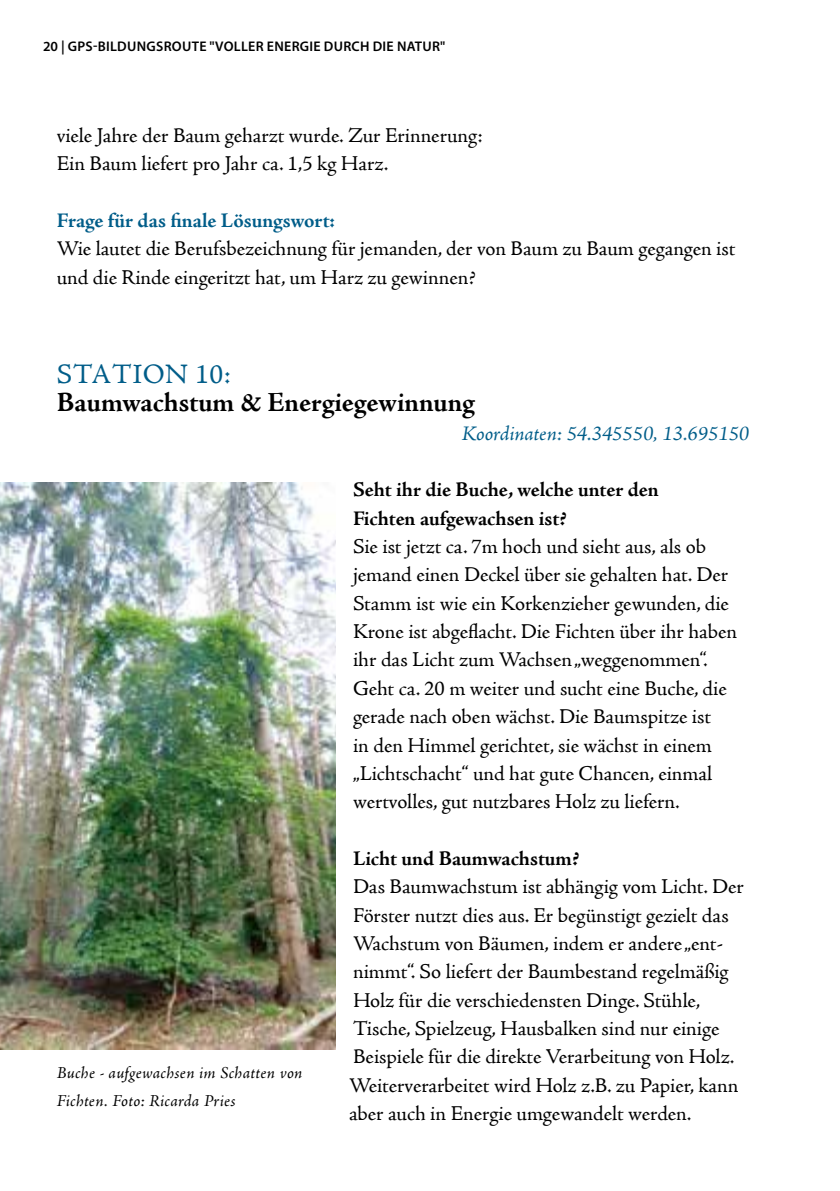
<style>
.page{position:relative;width:840px;height:1191px;background:#fff}
.page>*{position:absolute;margin:0;border:0;box-sizing:border-box;transform-origin:0 0}
.t1{font:700 28px "Adobe Jenson Pro";letter-spacing:-.005em;color:#000}
.t2{font:28px "Adobe Jenson Pro";letter-spacing:.025em;color:#005d89}
.t3{font:21px/28.4px "Adobe Jenson Pro";color:#000}
.t4{font:700 21px/28.4px "Adobe Jenson Pro";letter-spacing:-.005em;color:#000}
.t5{font:italic 21px "Adobe Jenson Pro";color:#005d89}
.t6{font:700 21px "Adobe Jenson Pro";letter-spacing:-.005em;color:#005d89}
.t7{font:italic 17px/28.4px "Adobe Jenson Pro";letter-spacing:.015em;color:#000}
.t8{font:600 14px "Myriad Pro";letter-spacing:.02em;color:#000}
</style>
<div class="page">
<img style="left:0;top:482px;width:336px;height:567px">
<p class="t8" style="left:43px;top:37px;width:403px">20 | GPS-BILDUNGSROUTE "VOLLER ENERGIE DURCH DIE NATUR"</p>
<p class="t3" style="left:57px;top:121px;width:427px">viele Jahre der Baum geharzt wurde. Zur Erinnerung:<br>Ein Baum liefert pro Jahr ca. 1,5 kg Harz.</p>
<p class="t6" style="left:57px;top:208px;width:279px">Frage für das finale Lösungswort:</p>
<p class="t3" style="left:57px;top:235px;width:679px">Wie lautet die Berufsbezeichnung für jemanden, der von Baum zu Baum gegangen ist und die Rinde eingeritzt hat, um Harz zu gewinnen?</p>
<h1 class="t2" style="left:57px;top:358px;width:176px">STATION 10:</h1>
<h1 class="t1" style="left:57px;top:386px;width:419px">Baumwachstum &amp; Energiegewinnung</h1>
<p class="t5" style="left:461px;top:421px;width:289px">Koordinaten: 54.345550, 13.695150</p>
<p class="t7" style="left:57px;top:1059px;width:247px">Buche - aufgewachsen im Schatten von<br>Fichten. Foto: Ricarda Pries</p>
<p class="t4" style="left:353px;top:476px;width:307px">Seht ihr die Buche, welche unter den<br>Fichten aufgewachsen ist?</p>
<p class="t3" style="left:353px;top:532px;width:385px">Sie ist jetzt ca. 7m hoch und sieht aus, als ob jemand einen Deckel über sie gehalten hat. Der Stamm ist wie ein Korkenzieher gewunden, die Krone ist abgeflacht. Die Fichten über ihr haben ihr das Licht zum Wachsen „weggenommen“.<br>Geht ca. 20 m weiter und sucht eine Buche, die gerade nach oben wächst. Die Baumspitze ist<br>in den Himmel gerichtet, sie wächst in einem „Lichtschacht“ und hat gute Chancen, einmal wertvolles, gut nutzbares Holz zu liefern.</p>
<p class="t4" style="left:353px;top:844px;width:227px">Licht und Baumwachstum?</p>
<p class="t3" style="left:349px;top:873px;width:396px">Das Baumwachstum ist abhängig vom Licht. Der Förster nutzt dies aus. Er begünstigt gezielt das Wachstum von Bäumen, indem er andere „ent&shy;nimmt“. So liefert der Baumbestand regelmäßig Holz für die verschiedensten Dinge. Stühle, Tische, Spielzeug, Hausbalken sind nur einige Beispiele für die direkte Verarbeitung von Holz.<br>Weiterverarbeitet wird Holz z.B. zu Papier, kann aber auch in Energie umgewandelt werden.</p>
</div>
